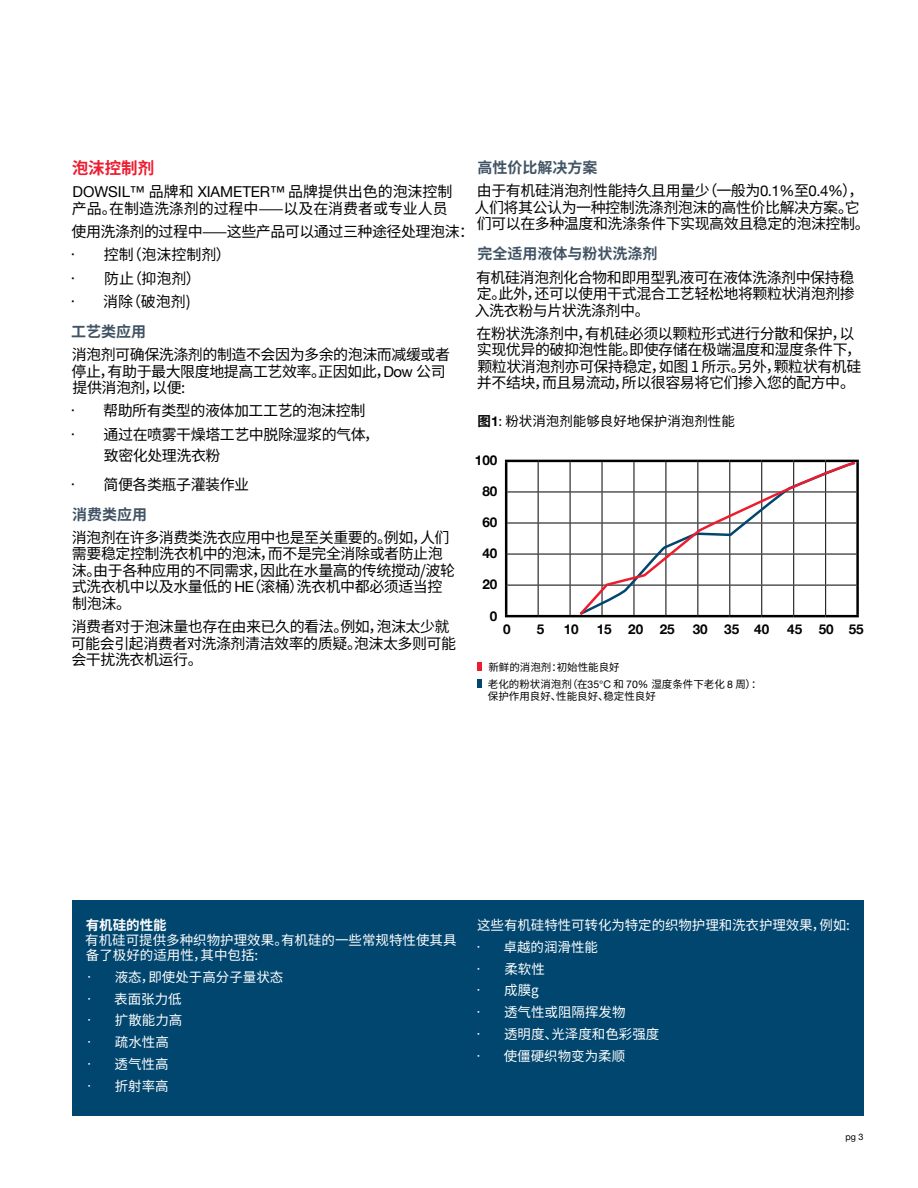
<style>
.page{position:relative;width:918px;height:1188px;background:#fff}
.page>*{position:absolute;margin:0;border:0;box-sizing:border-box;transform-origin:0 0}
.t1{font:700 16.5px "Noto Sans SC";color:#ed1c2f}
.t2{font:15px/16.5px "Noto Sans SC";letter-spacing:-.03em;color:#000}
.t3{font:15px "Helvetica Neue";letter-spacing:-.005em;color:#000}
.t4{font:700 15px "Noto Sans SC";color:#415465}
.t5{font:13.5px/15px "Noto Sans SC";color:#fff}
.t6{font:700 13.5px "Helvetica Neue";color:#000}
.t7{font:13.5px "Noto Sans SC";color:#000}
.t8{font:700 13.5px "Noto Sans SC";color:#fff}
.t9{font:10.5px/17.2px "Noto Sans SC";color:#000}
.t10{font:9px "Helvetica Neue";color:#000}
.s1{font-family:"Noto Sans SC"}
.s2{font-family:"Helvetica Neue"}
.s3{font-weight:700;color:#415465}
.s4{font-weight:700}
.s5{font-family:"Helvetica Neue";font-weight:700}
</style>
<div class="page">
<div style="left:72px;top:900px;width:791px;height:216px;background:#00466f"></div>
<hr style="left:538px;top:462px;width:1px;height:30px;background:#000">
<hr style="left:570px;top:462px;width:1px;height:30px;background:#000">
<hr style="left:507px;top:492px;width:31px;height:1px;background:#000">
<hr style="left:538px;top:492px;width:32px;height:1px;background:#000">
<hr style="left:538px;top:492px;width:1px;height:31px;background:#000">
<hr style="left:570px;top:492px;width:32px;height:1px;background:#000">
<hr style="left:570px;top:492px;width:1px;height:31px;background:#000">
<hr style="left:507px;top:523px;width:31px;height:1px;background:#000">
<hr style="left:538px;top:523px;width:32px;height:1px;background:#000">
<hr style="left:538px;top:523px;width:1px;height:31px;background:#000">
<hr style="left:570px;top:523px;width:32px;height:1px;background:#000">
<hr style="left:570px;top:523px;width:1px;height:31px;background:#000">
<hr style="left:507px;top:554px;width:31px;height:1px;background:#000">
<hr style="left:538px;top:554px;width:32px;height:1px;background:#000">
<hr style="left:538px;top:554px;width:1px;height:31px;background:#000">
<hr style="left:570px;top:554px;width:32px;height:1px;background:#000">
<hr style="left:570px;top:554px;width:1px;height:31px;background:#000">
<hr style="left:507px;top:585px;width:31px;height:1px;background:#000">
<hr style="left:538px;top:585px;width:32px;height:1px;background:#000">
<svg style="left:538px;top:586px;width:1px;height:29px"></svg>
<hr style="left:570px;top:585px;width:32px;height:1px;background:#000">
<svg style="left:570px;top:586px;width:1px;height:29px"></svg>
<hr style="left:505px;top:460px;width:33px;height:2px;background:#000">
<hr style="left:505px;top:462px;width:2px;height:30px;background:#000">
<hr style="left:538px;top:460px;width:32px;height:2px;background:#000">
<hr style="left:570px;top:460px;width:32px;height:2px;background:#000">
<hr style="left:826px;top:460px;width:33px;height:2px;background:#000">
<hr style="left:856px;top:462px;width:3px;height:30px;background:#000">
<hr style="left:505px;top:492px;width:2px;height:31px;background:#000">
<hr style="left:856px;top:492px;width:3px;height:31px;background:#000">
<hr style="left:505px;top:523px;width:2px;height:31px;background:#000">
<hr style="left:856px;top:523px;width:3px;height:31px;background:#000">
<hr style="left:505px;top:554px;width:2px;height:31px;background:#000">
<hr style="left:856px;top:554px;width:3px;height:31px;background:#000">
<hr style="left:505px;top:585px;width:2px;height:30px;background:#000">
<hr style="left:856px;top:585px;width:3px;height:30px;background:#000">
<hr style="left:505px;top:615px;width:33px;height:2px;background:#000">
<hr style="left:538px;top:615px;width:32px;height:2px;background:#000">
<hr style="left:570px;top:615px;width:32px;height:2px;background:#000">
<hr style="left:826px;top:615px;width:33px;height:2px;background:#000">
<svg style="left:577px;top:460px;width:281px;height:157px"></svg>
<div style="left:477px;top:662px;width:5px;height:9px;background:#ed1c2f"></div>
<div style="left:477px;top:680px;width:5px;height:8px;background:#00466f"></div>
<p class="t1" style="left:72px;top:159px;width:84px">泡沫控制剂</p>
<p class="t3" style="left:73px;top:181px;width:381px">DOWSIL™ <span class="s1">品牌和</span> XIAMETER™ <span class="s1">品牌提供出色的泡沫控制</span></p>
<p class="t2" style="left:72px;top:197px;width:404px;line-height:23.2px">产品。在制造洗涤剂的过程中——以及在消费者或专业人员<br>使用洗涤剂的过程中——这些产品可以通过三种途径处理泡沫：</p>
<p class="t2" style="left:65px;top:247px;width:167px">• 控制（泡沫控制剂）</p>
<p class="t2" style="left:65px;top:270px;width:137px">• 防止（抑泡剂）</p>
<p class="t2" style="left:65px;top:294px;width:127px">• 消除（破泡剂)</p>
<p class="t4" style="left:71px;top:323px;width:76px">工艺类应用</p>
<p class="t2" style="left:72px;top:347px;width:380px">消泡剂可确保洗涤剂的制造不会因为多余的泡沫而减缓或者停止，有助于最大限度地提高工艺效率。正因如此，<span class="s2">Dow</span> 公司提供消泡剂，以便:</p>
<p class="t2" style="left:65px;top:403px;width:302px">• 帮助所有类型的液体加工工艺的泡沫控制</p>
<p class="t2" style="left:104px;top:424px;width:277px;line-height:21.6px;text-indent:-39px">• 通过在喷雾干燥塔工艺中脱除湿浆的气体，致密化处理洗衣粉</p>
<p class="t2" style="left:65px;top:476px;width:185px">• 简便各类瓶子灌装作业</p>
<p class="t4" style="left:72px;top:506px;width:77px">消费类应用</p>
<p class="t2" style="left:72px;top:529px;width:385px">消泡剂在许多消费类洗衣应用中也是至关重要的。例如，人们需要稳定控制洗衣机中的泡沫，而不是完全消除或者防止泡沫。由于各种应用的不同需求，因此在水量高的传统搅动/波轮式洗衣机中以及水量低的 <span class="s2">HE</span>（滚桶）洗衣机中都必须适当控制泡沫。</p>
<p class="t2" style="left:71px;top:619px;width:387px">消费者对于泡沫量也存在由来已久的看法。例如，泡沫太少就可能会引起消费者对洗涤剂清洁效率的质疑。泡沫太多则可能会干扰洗衣机运行。</p>
<p class="t2" style="left:477px;top:156px;width:388px;line-height:23.2px"><span class="s3">高性价比解决方案<br></span>由于有机硅消泡剂性能持久且用量少（一般为<span class="s2">0.1%</span>至<span class="s2">0.4%</span>），</p>
<p class="t2" style="left:474px;top:199px;width:397px">人们将其公认为一种控制洗涤剂泡沫的高性价比解决方案。它们可以在多种温度和洗涤条件下实现高效且稳定的泡沫控制。</p>
<p class="t4" style="left:477px;top:245px;width:181px">完全适用液体与粉状洗涤剂</p>
<p class="t2" style="left:475px;top:269px;width:382px;text-align:justify">有机硅消泡剂化合物和即用型乳液可在液体洗涤剂中保持稳定。此外，还可以使用干式混合工艺轻松地将颗粒状消泡剂掺入洗衣粉与片状洗涤剂中。</p>
<p class="t2" style="left:476px;top:325px;width:386px">在粉状洗涤剂中，有机硅必须以颗粒形式进行分散和保护，以实现优异的破抑泡性能。即使存储在极端温度和湿度条件下，颗粒状消泡剂亦可保持稳定，如图 1 所示。另外，颗粒状有机硅并不结块，而且易流动，所以很容易将它们掺入您的配方中。</p>
<p class="t7" style="left:478px;top:413px;width:259px"><span class="s4">图</span><span class="s5">1</span>: 粉状消泡剂能够良好地保护消泡剂性能</p>
<p class="t6" style="left:475px;top:450px;width:24px">100</p>
<p class="t6" style="left:482px;top:481px;width:17px">80</p>
<p class="t6" style="left:482px;top:512px;width:17px">60</p>
<p class="t6" style="left:482px;top:543px;width:17px">40</p>
<p class="t6" style="left:482px;top:574px;width:17px">20</p>
<p class="t6" style="left:490px;top:605px;width:9px">0</p>
<p class="t6" style="left:503px;top:619px;width:9px">0</p>
<p class="t6" style="left:537px;top:619px;width:9px">5</p>
<p class="t6" style="left:564px;top:619px;width:17px">10</p>
<p class="t6" style="left:597px;top:619px;width:80px">15 20 25</p>
<p class="t6" style="left:693px;top:619px;width:78px">30 35 40</p>
<p class="t6" style="left:787px;top:619px;width:78px">45 50 55</p>
<p class="t9" style="left:488px;top:658px;width:275px">新鲜的消泡剂：初始性能良好<br>老化的粉状消泡剂（在<span class="s2">35°C</span> 和 <span class="s2">70%</span> 湿度条件下老化 <span class="s2">8</span> 周）：</p>
<p class="t9" style="left:488px;top:688px;width:169px">保护作用良好、性能良好、稳定性良好</p>
<p class="t8" style="left:86px;top:918px;width:82px">有机硅的性能</p>
<p class="t5" style="left:85px;top:933px;width:373px">有机硅可提供多种织物护理效果。有机硅的一些常规特性使其具备了极好的适用性，其中包括:</p>
<p class="t5" style="left:82px;top:970px;width:203px">• 液态，即使处于高分子量状态</p>
<p class="t5" style="left:82px;top:992px;width:101px">• 表面张力低</p>
<p class="t5" style="left:82px;top:1013px;width:102px">• 扩散能力高</p>
<p class="t5" style="left:82px;top:1035px;width:88px">• 疏水性高</p>
<p class="t5" style="left:82px;top:1057px;width:88px">• 透气性高</p>
<p class="t5" style="left:82px;top:1079px;width:88px">• 折射率高</p>
<p class="t5" style="left:477px;top:918px;width:374px">这些有机硅特性可转化为特定的织物护理和洗衣护理效果，例如:</p>
<p class="t5" style="left:472px;top:940px;width:128px">• 卓越的润滑性能</p>
<p class="t5" style="left:472px;top:961px;width:75px">• 柔软性</p>
<p class="t5" style="left:472px;top:983px;width:68px">• 成膜g</p>
<p class="t5" style="left:472px;top:1005px;width:155px">• 透气性或阻隔挥发物</p>
<p class="t5" style="left:472px;top:1027px;width:189px">• 透明度、光泽度和色彩强度</p>
<p class="t5" style="left:472px;top:1048px;width:155px">• 使僵硬织物变为柔顺</p>
<p class="t10" style="left:845px;top:1131px;width:20px">pg 3</p>
</div>
